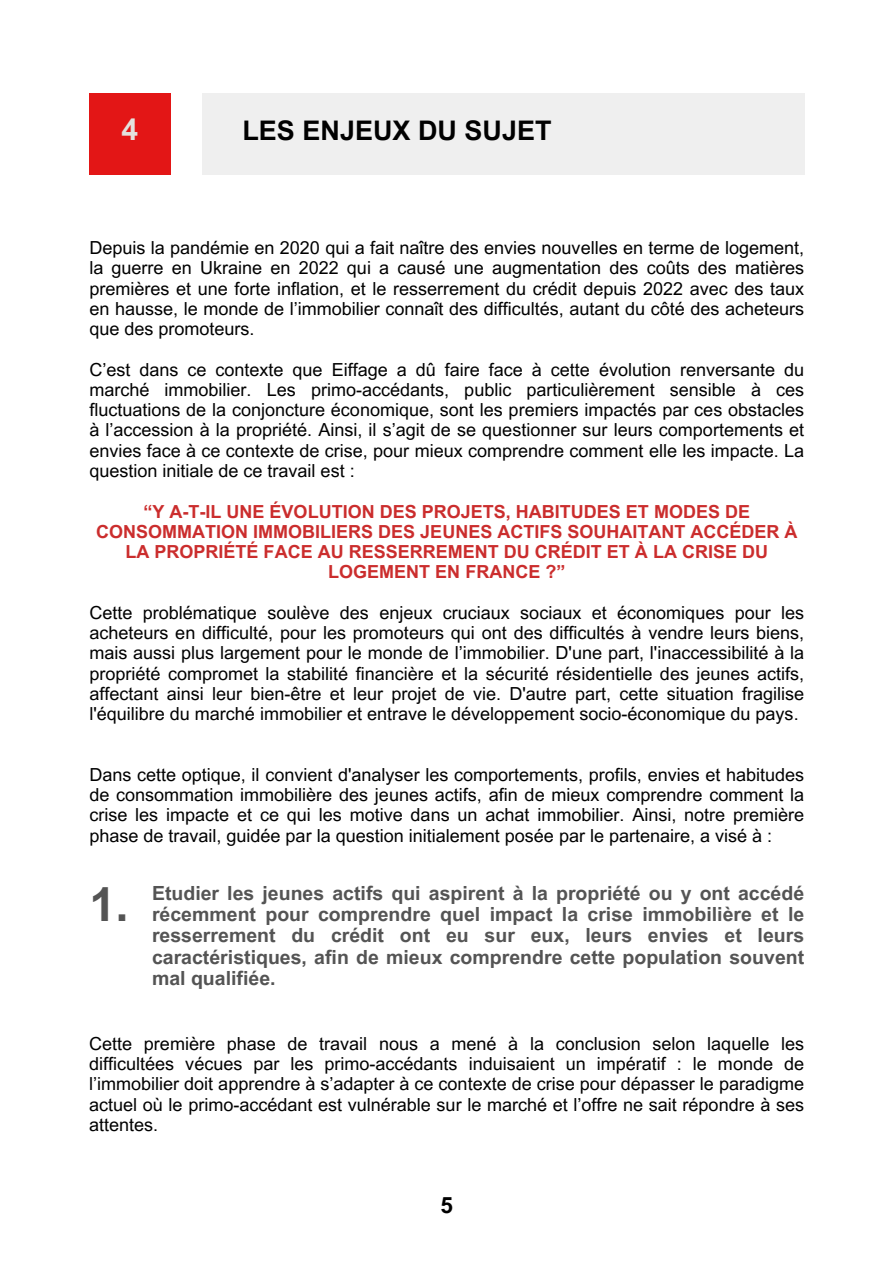
<style>
.page{position:relative;width:894px;height:1264px;background:#fff}
.page>*{position:absolute;margin:0;border:0;box-sizing:border-box;transform-origin:0 0}
.t1{font:700 47.1px "Arial MT Pro";color:#545454}
.t2{font:700 30px "Arial MT Pro";color:#e4e2de}
.t3{font:700 27px "Arial MT Pro";color:#000}
.t4{font:700 22.5px "Arial MT Pro";color:#000}
.t5{font:700 19.5px/21.3px "Arial MT Pro";color:#545454;text-align:justify}
.t6{font:18px/20.2px "Arial MT Pro";color:#000;text-align:justify}
.t7{font:700 18px/20.2px "Arial MT Pro";color:#cb2d2d;text-align:center}
</style>
<div class="page">
<div style="left:89px;top:94px;width:81px;height:81px;background:#e31616"></div>
<div style="left:202px;top:94px;width:602px;height:81px;background:#efefef"></div>
<h2 class="t2" style="left:121px;top:118px;width:18px">4</h2>
<h3 class="t3" style="left:242px;top:120px;width:310px">LES ENJEUX DU SUJET</h3>
<p class="t6" style="left:89px;top:240px;width:716px">Depuis la pandémie en 2020 qui a fait naître des envies nouvelles en terme de logement, la guerre en Ukraine en 2022 qui a causé une augmentation des coûts des matières premières et une forte inflation, et le resserrement du crédit depuis 2022 avec des taux en hausse, le monde de l’immobilier connaît des difficultés, autant du côté des acheteurs que des promoteurs.</p>
<p class="t6" style="left:89px;top:361px;width:716px">C’est dans ce contexte que Eiffage a dû faire face à cette évolution renversante du marché immobilier. Les primo-accédants, public particulièrement sensible à ces fluctuations de la conjoncture économique, sont les premiers impactés par ces obstacles à l’accession à la propriété. Ainsi, il s’agit de se questionner sur leurs comportements et envies face à ce contexte de crise, pour mieux comprendre comment elle les impacte. La question initiale de ce travail est :</p>
<p class="t7" style="left:96px;top:503px;width:703px">“Y A-T-IL UNE ÉVOLUTION DES PROJETS, HABITUDES ET MODES DE CONSOMMATION IMMOBILIERS DES JEUNES ACTIFS SOUHAITANT ACCÉDER À LA PROPRIÉTÉ FACE AU RESSERREMENT DU CRÉDIT ET À LA CRISE DU LOGEMENT EN FRANCE ?”</p>
<p class="t6" style="left:89px;top:604px;width:716px">Cette problématique soulève des enjeux cruciaux sociaux et économiques pour les acheteurs en difficulté, pour les promoteurs qui ont des difficultés à vendre leurs biens, mais aussi plus largement pour le monde de l’immobilier. D'une part, l'inaccessibilité à la propriété compromet la stabilité financière et la sécurité résidentielle des jeunes actifs, affectant ainsi leur bien-être et leur projet de vie. D'autre part, cette situation fragilise l'équilibre du marché immobilier et entrave le développement socio-économique du pays.</p>
<p class="t6" style="left:89px;top:766px;width:716px">Dans cette optique, il convient d'analyser les comportements, profils, envies et habitudes de consommation immobilière des jeunes actifs, afin de mieux comprendre comment la crise les impacte et ce qui les motive dans un achat immobilier. Ainsi, notre première phase de travail, guidée par la question initialement posée par le partenaire, a visé à :</p>
<h1 class="t1" style="left:89px;top:886px;width:41px">1.</h1>
<p class="t5" style="left:152px;top:884px;width:653px">Etudier les jeunes actifs qui aspirent à la propriété ou y ont accédé récemment pour comprendre quel impact la crise immobilière et le resserrement du crédit ont eu sur eux, leurs envies et leurs caractéristiques, afin de mieux comprendre cette population souvent mal qualifiée.</p>
<p class="t6" style="left:89px;top:1035px;width:716px">Cette première phase de travail nous a mené à la conclusion selon laquelle les difficultées vécues par les primo-accédants induisaient un impératif : le monde de l’immobilier doit apprendre à s’adapter à ce contexte de crise pour dépasser le paradigme actuel où le primo-accédant est vulnérable sur le marché et l’offre ne sait répondre à ses attentes.</p>
<p class="t4" style="left:440px;top:1196px;width:14px">5</p>
</div>
